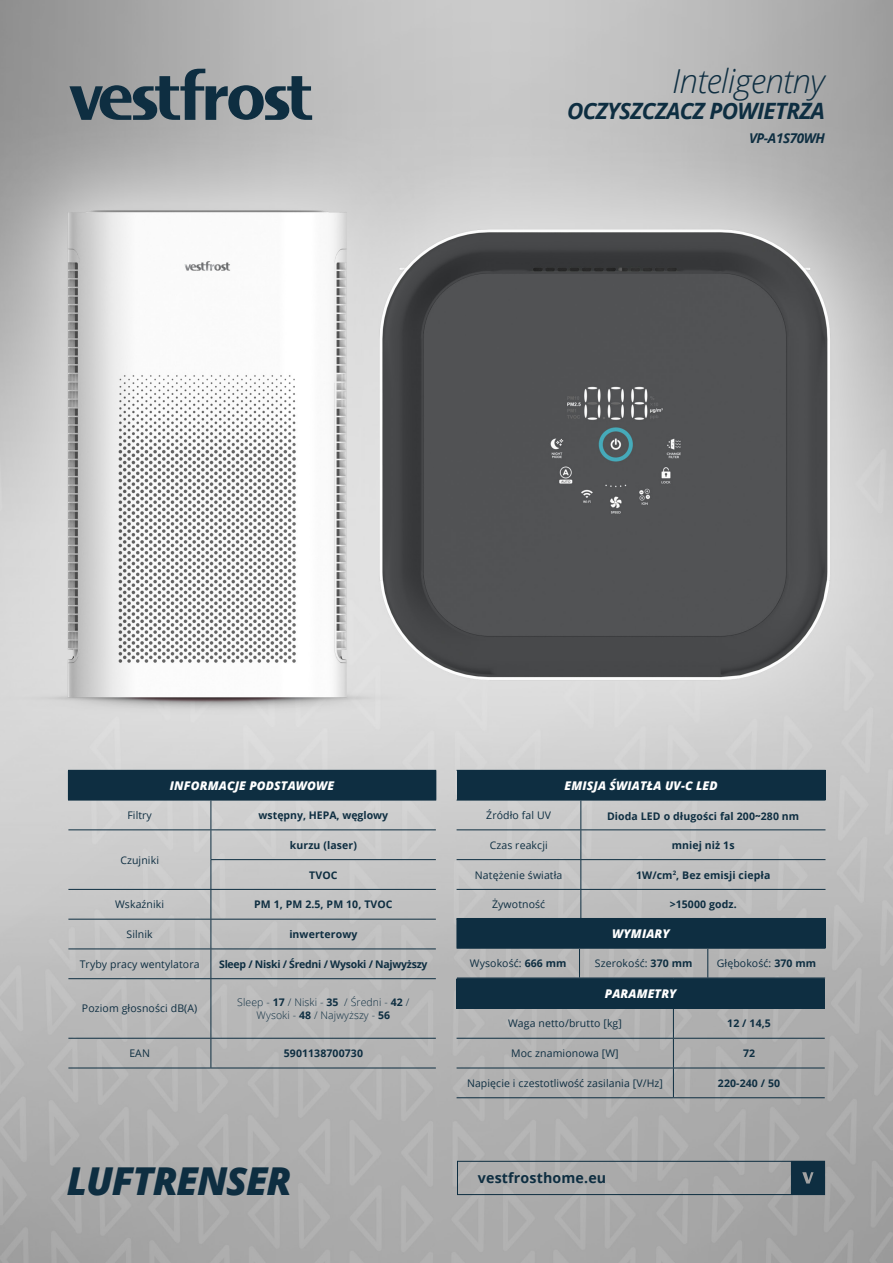
<style>
.page{position:relative;width:893px;height:1263px;background:#fff}
.page>*{position:absolute;margin:0;border:0;box-sizing:border-box;transform-origin:0 0}
.t1{font:italic 800 38.4px "Open Sans";letter-spacing:-.03em;color:#0e2e41}
.t2{font:italic 300 33px "Open Sans";letter-spacing:-.02em;color:#0e2e41}
.t3{font:italic 700 22.5px "Open Sans";letter-spacing:-.03em;color:#0e2e41}
.t4{font:700 14.25px "Open Sans";letter-spacing:.01em;color:#0e2e41}
.t5{font:italic 700 13.5px "Open Sans";letter-spacing:-.03em;color:#0e2e41}
.t6{font:italic 800 12px "Open Sans";letter-spacing:.01em;color:#fff}
.t7{font:10.5px "Open Sans";letter-spacing:.01em;color:#0e2e41}
.t8{font:700 10.5px "Open Sans";letter-spacing:.01em;color:#0e2e41}
.t9{font:300 10.5px/13.5px "Open Sans";letter-spacing:.01em;color:#0e2e41;text-align:center}
.t10{font:700 10.5px "Open Sans";letter-spacing:-.025em;color:#0e2e41}
.s1{font-weight:700}
.s2{font-family:"Montserrat"}
</style>
<div class="page">
<img style="left:0;top:0;width:893px;height:1263px">
<svg style="left:69px;top:69px;width:243px;height:51px;background:#6c7981"></svg>
<div style="left:68px;top:770px;width:368px;height:30px;background:#0e2e41"></div>
<hr style="left:68px;top:978px;width:143px;height:1px;background:#0e2e41">
<hr style="left:211px;top:978px;width:225px;height:1px;background:#0e2e41">
<hr style="left:68px;top:1038px;width:143px;height:1px;background:#0e2e41">
<hr style="left:211px;top:1038px;width:225px;height:1px;background:#0e2e41">
<svg style="left:211px;top:1038px;width:1px;height:29px"></svg>
<hr style="left:68px;top:800px;width:143px;height:1px;background:#0e2e41">
<hr style="left:211px;top:800px;width:225px;height:1px;background:#0e2e41">
<hr style="left:68px;top:829px;width:143px;height:1px;background:#0e2e41">
<hr style="left:211px;top:829px;width:225px;height:1px;background:#0e2e41">
<hr style="left:211px;top:859px;width:225px;height:1px;background:#0e2e41">
<hr style="left:68px;top:889px;width:143px;height:1px;background:#0e2e41">
<hr style="left:211px;top:889px;width:225px;height:1px;background:#0e2e41">
<hr style="left:68px;top:919px;width:143px;height:1px;background:#0e2e41">
<hr style="left:211px;top:919px;width:225px;height:1px;background:#0e2e41">
<hr style="left:68px;top:948px;width:143px;height:1px;background:#0e2e41">
<hr style="left:211px;top:948px;width:225px;height:1px;background:#0e2e41">
<svg style="left:211px;top:800px;width:1px;height:178px"></svg>
<hr style="left:211px;top:979px;width:1px;height:59px;background:#0e2e41">
<hr style="left:68px;top:1067px;width:143px;height:1px;background:#0e2e41">
<hr style="left:211px;top:1067px;width:225px;height:1px;background:#0e2e41">
<svg style="left:791px;top:1163px;width:32px;height:30px"></svg>
<div style="left:457px;top:1161px;width:368px;height:34px;border:1px solid #0e2e41"></div>
<div style="left:457px;top:918px;width:368px;height:30px;background:#0e2e41"></div>
<svg style="left:825px;top:919px;width:1px;height:29px"></svg>
<hr style="left:457px;top:948px;width:122px;height:1px;background:#0e2e41">
<hr style="left:579px;top:948px;width:129px;height:1px;background:#0e2e41">
<hr style="left:579px;top:948px;width:1px;height:30px;background:#0e2e41">
<hr style="left:708px;top:948px;width:117px;height:1px;background:#0e2e41">
<hr style="left:707px;top:948px;width:1px;height:30px;background:#0e2e41">
<div style="left:457px;top:979px;width:368px;height:29px;background:#0e2e41"></div>
<hr style="left:457px;top:978px;width:216px;height:1px;background:#0e2e41">
<hr style="left:673px;top:978px;width:152px;height:1px;background:#0e2e41">
<hr style="left:457px;top:1038px;width:216px;height:1px;background:#0e2e41">
<hr style="left:673px;top:1038px;width:152px;height:1px;background:#0e2e41">
<hr style="left:457px;top:1067px;width:216px;height:1px;background:#0e2e41">
<hr style="left:673px;top:1067px;width:152px;height:1px;background:#0e2e41">
<hr style="left:457px;top:1097px;width:216px;height:1px;background:#0e2e41">
<hr style="left:673px;top:1097px;width:152px;height:1px;background:#0e2e41">
<hr style="left:457px;top:1008px;width:216px;height:1px;background:#0e2e41">
<hr style="left:673px;top:1008px;width:152px;height:1px;background:#0e2e41">
<svg style="left:673px;top:1009px;width:1px;height:88px"></svg>
<div style="left:457px;top:770px;width:368px;height:30px;background:#0e2e41"></div>
<hr style="left:457px;top:829px;width:124px;height:1px;background:#0e2e41">
<hr style="left:581px;top:829px;width:244px;height:1px;background:#0e2e41">
<hr style="left:457px;top:859px;width:124px;height:1px;background:#0e2e41">
<hr style="left:581px;top:859px;width:244px;height:1px;background:#0e2e41">
<hr style="left:457px;top:889px;width:124px;height:1px;background:#0e2e41">
<hr style="left:581px;top:889px;width:244px;height:1px;background:#0e2e41">
<hr style="left:457px;top:800px;width:124px;height:1px;background:#0e2e41">
<hr style="left:581px;top:800px;width:244px;height:1px;background:#0e2e41">
<svg style="left:580px;top:800px;width:1px;height:118px"></svg>
<p class="t2" style="left:672px;top:59px;width:154px">Inteligentny</p>
<p class="t3" style="left:567px;top:95px;width:259px">OCZYSZCZACZ POWIETRZA</p>
<p class="t5" style="left:749px;top:129px;width:77px">VP-A1S70WH</p>
<p class="t6" style="left:170px;top:776px;width:166px">INFORMACJE PODSTAWOWE</p>
<p class="t7" style="left:127px;top:808px;width:26px">Filtry</p>
<p class="t8" style="left:259px;top:808px;width:131px">wstępny, HEPA, węglowy</p>
<p class="t7" style="left:120px;top:853px;width:40px">Czujniki</p>
<p class="t8" style="left:290px;top:837px;width:69px">kurzu (laser)</p>
<p class="t8" style="left:309px;top:867px;width:30px">TVOC</p>
<p class="t7" style="left:115px;top:897px;width:51px">Wskaźniki</p>
<p class="t8" style="left:254px;top:897px;width:140px">PM 1, PM 2.5, PM 10, TVOC</p>
<p class="t7" style="left:127px;top:927px;width:28px">Silnik</p>
<p class="t8" style="left:289px;top:927px;width:70px">inwerterowy</p>
<p class="t7" style="left:80px;top:957px;width:121px">Tryby pracy wentylatora</p>
<p class="t10" style="left:219px;top:956px;width:210px">Sleep / Niski / Średni / Wysoki / Najwyższy</p>
<p class="t7" style="left:82px;top:1001px;width:117px">Poziom głosności dB(A)</p>
<p class="t9" style="left:237px;top:995px;width:174px">Sleep - <span class="s1">17</span> / Niski - <span class="s1">35</span> / Średni - <span class="s1">42</span> /<br>Wysoki - <span class="s1">48</span> / Najwyższy - <span class="s1">56</span></p>
<p class="t7" style="left:129px;top:1046px;width:22px">EAN</p>
<p class="t8" style="left:284px;top:1046px;width:81px">5901138700730</p>
<p class="t1" style="left:67px;top:1151px;width:226px">LUFTRENSER</p>
<p class="t6" style="left:564px;top:776px;width:155px">EMISJA ŚWIATŁA UV-C LED</p>
<p class="t7" style="left:486px;top:808px;width:66px">Źródło fal UV</p>
<p class="t8" style="left:607px;top:809px;width:194px">Dioda LED o długości fal 200<span class="s2">~</span>280 nm</p>
<p class="t7" style="left:490px;top:838px;width:60px">Czas reakcji</p>
<p class="t8" style="left:672px;top:837px;width:64px">mniej niż 1s</p>
<p class="t7" style="left:475px;top:867px;width:89px">Natężenie światła</p>
<p class="t8" style="left:636px;top:867px;width:136px">1W/cm<sup>2</sup>, Bez emisji ciepła</p>
<p class="t7" style="left:492px;top:897px;width:55px">Żywotność</p>
<p class="t8" style="left:670px;top:897px;width:69px">&gt;15000 godz.</p>
<p class="t6" style="left:612px;top:924px;width:59px">WYMIARY</p>
<p class="t7" style="left:470px;top:956px;width:98px">Wysokość: <span class="s1">666 mm</span></p>
<p class="t7" style="left:595px;top:956px;width:99px">Szerokość: <span class="s1">370 mm</span></p>
<p class="t7" style="left:717px;top:956px;width:101px">Głębokość: <span class="s1">370 mm</span></p>
<p class="t6" style="left:605px;top:985px;width:73px">PARAMETRY</p>
<p class="t7" style="left:508px;top:1016px;width:115px">Waga netto/brutto [kg]</p>
<p class="t8" style="left:727px;top:1016px;width:45px">12 / 14,5</p>
<p class="t7" style="left:511px;top:1046px;width:109px">Moc znamionowa [W]</p>
<p class="t8" style="left:743px;top:1046px;width:14px">72</p>
<p class="t7" style="left:467px;top:1076px;width:197px">Napięcie i czestotliwość zasilania [V/Hz]</p>
<p class="t8" style="left:718px;top:1076px;width:64px">220-240 / 50</p>
<p class="t4" style="left:478px;top:1168px;width:130px">vestfrosthome.eu</p>
</div>
